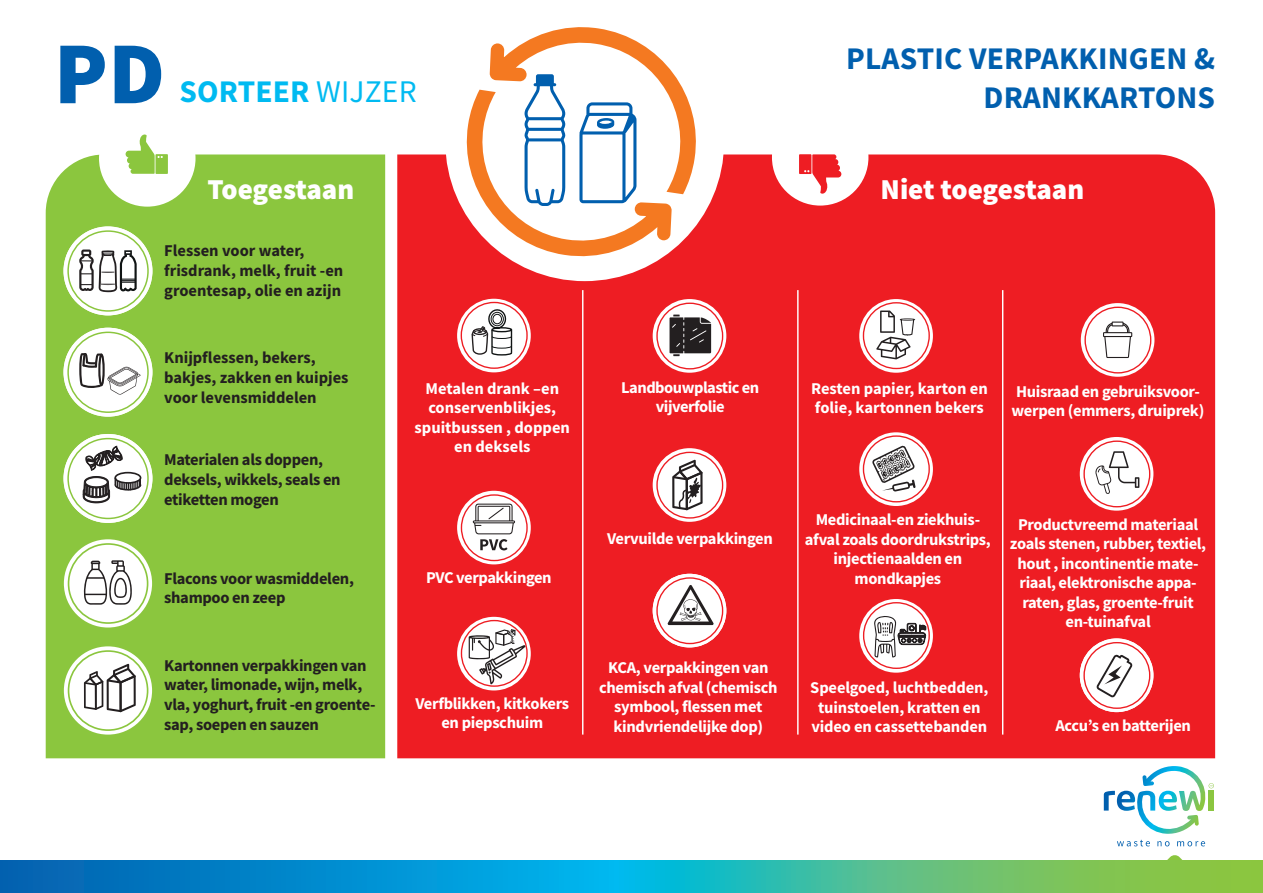
<style>
.page{position:relative;width:1263px;height:893px;background:#fff}
.page>*{position:absolute;margin:0;border:0;box-sizing:border-box;transform-origin:0 0}
.t1{font:900 88.5px "Source Sans Pro";color:#015fae}
.t2{font:700 31.5px "Source Sans Pro";letter-spacing:.005em;color:#015fae}
.t3{font:700 31.5px "Source Sans Pro";letter-spacing:.005em;color:#00baf1}
.t4{font:900 28.8px "Source Sans Pro";letter-spacing:-.01em;color:#fff}
.t5{font:700 16.5px/19.5px "Source Sans Pro";letter-spacing:-.02em;color:#fff;text-align:center}
.t6{font:700 16.5px/19.8px "Source Sans Pro";letter-spacing:-.02em;color:#231f20}
.t7{font:700 16.5px/19.8px "Source Sans Pro";color:#231f20}
.t8{font:700 16.5px/19.5px "Source Sans Pro";color:#fff;text-align:center}
.s1{font-weight:400}
</style>
<div class="page">
<div style="left:46px;top:154px;width:339px;height:604px;background:#8bc63e"></div>
<div style="left:397px;top:154px;width:818px;height:604px;background:#ee1d23"></div>
<div style="left:99px;top:110px;width:97px;height:97px;background:#fff;border-radius:50%"></div>
<svg style="left:126px;top:134px;width:42px;height:40px"></svg>
<div style="left:772px;top:109px;width:96px;height:97px;background:#fff;border-radius:50%"></div>
<svg style="left:799px;top:154px;width:42px;height:40px"></svg>
<svg style="left:1167px;top:855px;width:16px;height:5px"></svg>
<svg style="left:1117px;top:840px;width:33px;height:6px"></svg>
<svg style="left:1157px;top:841px;width:12px;height:5px"></svg>
<svg style="left:1177px;top:841px;width:28px;height:5px"></svg>
<svg style="left:1104px;top:766px;width:110px;height:68px"></svg>
<svg style="left:0;top:860px;width:1263px;height:33px"></svg>
<div style="left:445px;top:2px;width:279px;height:279px;background:#fff;border-radius:50%"></div>
<hr style="left:582px;top:290px;width:1px;height:445px;background:#fff">
<hr style="left:797px;top:290px;width:1px;height:445px;background:#fff">
<hr style="left:1002px;top:290px;width:1px;height:445px;background:#fff">
<svg style="left:453px;top:27px;width:251px;height:238px"></svg>
<div style="left:64px;top:226px;width:88px;height:89px;background:#fff;border-radius:50%"></div>
<div style="left:67px;top:230px;width:82px;height:82px;border:1px solid #8bc63e;border-radius:50%"></div>
<svg style="left:79px;top:250px;width:58px;height:42px"></svg>
<div style="left:64px;top:328px;width:88px;height:89px;background:#fff;border-radius:50%"></div>
<div style="left:67px;top:332px;width:82px;height:81px;border:1px solid #8bc63e;border-radius:50%"></div>
<svg style="left:79px;top:353px;width:62px;height:42px"></svg>
<svg style="left:64px;top:434px;width:88px;height:89px"></svg>
<div style="left:67px;top:438px;width:82px;height:81px;border:1px solid #8bc63e;border-radius:50%"></div>
<svg style="left:83px;top:445px;width:59px;height:58px"></svg>
<div style="left:64px;top:539px;width:88px;height:88px;background:#fff;border-radius:50%"></div>
<div style="left:68px;top:543px;width:80px;height:81px;border:2px solid #8bc63e;border-radius:50%"></div>
<svg style="left:84px;top:560px;width:48px;height:45px"></svg>
<svg style="left:64px;top:646px;width:88px;height:89px"></svg>
<div style="left:68px;top:650px;width:80px;height:81px;border:2px solid #8bc63e;border-radius:50%"></div>
<svg style="left:84px;top:664px;width:52px;height:48px"></svg>
<svg style="left:457px;top:299px;width:74px;height:73px"></svg>
<div style="left:461px;top:302px;width:67px;height:67px;border:1px solid #ee1d23;border-radius:50%"></div>
<svg style="left:471px;top:308px;width:42px;height:48px"></svg>
<hr style="left:491px;top:330px;width:2px;height:23px;background:#101414">
<svg style="left:457px;top:491px;width:74px;height:73px"></svg>
<div style="left:461px;top:494px;width:67px;height:67px;border:1px solid #ee1d23;border-radius:50%"></div>
<svg style="left:473px;top:504px;width:42px;height:46px"></svg>
<svg style="left:457px;top:617px;width:74px;height:73px"></svg>
<div style="left:461px;top:620px;width:67px;height:67px;border:1px solid #ee1d23;border-radius:50%"></div>
<svg style="left:469px;top:629px;width:56px;height:56px"></svg>
<svg style="left:653px;top:299px;width:73px;height:74px"></svg>
<div style="left:656px;top:303px;width:67px;height:66px;border:1px solid #ee1d23;border-radius:50%"></div>
<svg style="left:669px;top:315px;width:42px;height:41px"></svg>
<svg style="left:653px;top:448px;width:73px;height:74px"></svg>
<div style="left:656px;top:452px;width:67px;height:67px;border:1px solid #ee1d23;border-radius:50%"></div>
<svg style="left:672px;top:460px;width:31px;height:50px"></svg>
<svg style="left:653px;top:574px;width:73px;height:73px"></svg>
<div style="left:656px;top:577px;width:67px;height:67px;border:1px solid #ee1d23;border-radius:50%"></div>
<svg style="left:667px;top:585px;width:47px;height:40px"></svg>
<svg style="left:859px;top:299px;width:74px;height:74px"></svg>
<div style="left:863px;top:302px;width:67px;height:67px;border:1px solid #ee1d23;border-radius:50%"></div>
<svg style="left:876px;top:311px;width:39px;height:48px"></svg>
<svg style="left:859px;top:432px;width:74px;height:74px"></svg>
<div style="left:863px;top:435px;width:67px;height:67px;border:1px solid #ee1d23;border-radius:50%"></div>
<svg style="left:872px;top:445px;width:45px;height:47px"></svg>
<svg style="left:859px;top:599px;width:74px;height:74px"></svg>
<div style="left:863px;top:602px;width:67px;height:67px;border:1px solid #ee1d23;border-radius:50%"></div>
<svg style="left:874px;top:616px;width:52px;height:41px"></svg>
<svg style="left:1081px;top:303px;width:73px;height:74px"></svg>
<div style="left:1084px;top:307px;width:67px;height:67px;border:1px solid #ee1d23;border-radius:50%"></div>
<svg style="left:1103px;top:322px;width:29px;height:36px"></svg>
<svg style="left:1080px;top:638px;width:73px;height:74px"></svg>
<div style="left:1083px;top:642px;width:67px;height:67px;border:1px solid #ee1d23;border-radius:50%"></div>
<svg style="left:1096px;top:655px;width:37px;height:42px"></svg>
<svg style="left:1080px;top:437px;width:73px;height:74px"></svg>
<div style="left:1083px;top:440px;width:67px;height:67px;border:1px solid #ee1d23;border-radius:50%"></div>
<svg style="left:1095px;top:451px;width:44px;height:43px"></svg>
<h1 class="t1" style="left:54px;top:13px;width:113px">PD</h1>
<h2 class="t2" style="left:846px;top:37px;width:370px">PLASTIC VERPAKKINGEN &amp;</h2>
<h2 class="t3" style="left:179px;top:70px;width:239px">SORTEER <span class="s1">WIJZER</span></h2>
<h2 class="t2" style="left:983px;top:76px;width:233px">DRANKKARTONS</h2>
<h3 class="t4" style="left:208px;top:169px;width:148px">Toegestaan</h3>
<h3 class="t4" style="left:880px;top:169px;width:205px">Niet toegestaan</h3>
<p class="t7" style="left:164px;top:240px;width:181px">Flessen voor water, frisdrank, melk, fruit -en groentesap, olie en azijn</p>
<p class="t7" style="left:164px;top:347px;width:186px">Knijpflessen, bekers, bakjes, zakken en kuipjes voor levensmiddelen</p>
<p class="t6" style="left:164px;top:450px;width:178px">Materialen als doppen, deksels, wikkels, seals en etiketten mogen</p>
<p class="t6" style="left:164px;top:568px;width:191px">Flacons voor wasmiddelen, shampoo en zeep</p>
<p class="t6" style="left:164px;top:655px;width:213px">Kartonnen verpakkingen van water, limonade, wijn, melk, vla, yoghurt, fruit -en groente&shy;sap, soepen en sauzen</p>
<p class="t8" style="left:415px;top:378px;width:157px">Metalen drank –en conservenblikjes, spuitbussen , doppen en deksels</p>
<p class="t5" style="left:621px;top:377px;width:140px">Landbouwplastic en vijverfolie</p>
<p class="t5" style="left:426px;top:567px;width:127px">PVC verpakkingen</p>
<p class="t5" style="left:415px;top:693px;width:155px">Verfblikken, kitkokers en piepschuim</p>
<p class="t5" style="left:607px;top:528px;width:167px">Vervuilde verpakkingen</p>
<p class="t5" style="left:599px;top:658px;width:180px">KCA, verpakkingen van chemisch afval (chemisch symbool, flessen met kindvriendelijke dop)</p>
<p class="t8" style="left:811px;top:378px;width:178px;text-align:left">Resten papier, karton en folie, kartonnen bekers</p>
<p class="t5" style="left:1012px;top:381px;width:194px;text-align:left">Huisraad en gebruiksvoor&shy;werpen (emmers, druiprek)</p>
<p class="t5" style="left:805px;top:510px;width:187px">Medicinaal-en ziekhuis&shy;afval zoals doordrukstrips, injectienaalden en mondkapjes</p>
<p class="t5" style="left:1010px;top:514px;width:198px">Productvreemd materiaal zoals stenen, rubber, textiel, hout , incontinentie mate&shy;riaal, elektronische appa&shy;raten, glas, groente-fruit en-tuinafval</p>
<p class="t5" style="left:810px;top:678px;width:180px">Speelgoed, luchtbedden, tuinstoelen, kratten en video en cassettebanden</p>
<p class="t5" style="left:1055px;top:716px;width:137px">Accu’s en batterijen</p>
</div>
